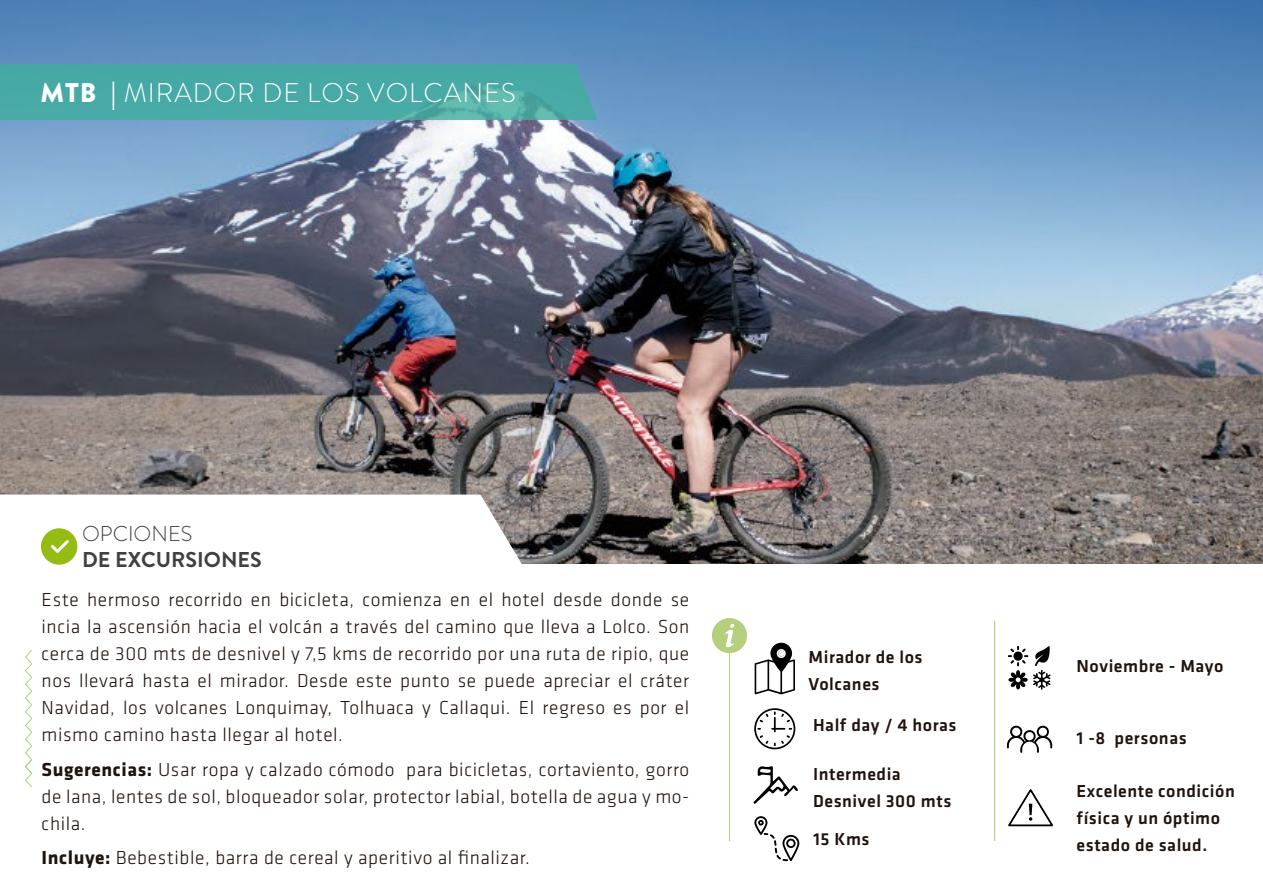
<style>
.page{position:relative;width:1263px;height:893px;background:#fff}
.page>*{position:absolute;margin:0;border:0;box-sizing:border-box;transform-origin:0 0}
.t1{font:300 27px "Brandon Grotesque";letter-spacing:.035em;color:#fff}
.t2{font:700 21.45px "Brandon Grotesque";color:#423f40}
.t3{font:300 21.45px "Brandon Grotesque";color:#423f40}
.t4{font:300 19.5px/27px "Klavika";letter-spacing:.03em;color:#1f130e;text-align:justify}
.t5{font:500 18px/27px "Klavika";letter-spacing:.03em;color:#1f130e}
.s1{font-weight:900}
.s2{font-weight:700}
</style>
<div class="page">
<img style="left:0;top:0;width:1263px;height:564px">
<svg style="left:0;top:64px;width:597px;height:56px"></svg>
<svg style="left:755px;top:642px;width:40px;height:52px"></svg>
<svg style="left:1008px;top:789px;width:45px;height:37px"></svg>
<svg style="left:754px;top:708px;width:41px;height:42px"></svg>
<svg style="left:1008px;top:646px;width:42px;height:44px"></svg>
<hr style="left:729px;top:653px;width:1px;height:188px;background:#b4cf7e">
<hr style="left:994px;top:621px;width:1px;height:220px;background:#b4cf7e">
<svg style="left:753px;top:766px;width:45px;height:38px"></svg>
<svg style="left:1007px;top:725px;width:45px;height:28px"></svg>
<div style="left:712px;top:618px;width:35px;height:35px;background:#b4cf7e;border-radius:50%"></div>
<svg style="left:725px;top:624px;width:9px;height:23px"></svg>
<svg style="left:754px;top:816px;width:45px;height:45px"></svg>
<svg style="left:0;top:495px;width:530px;height:293px"></svg>
<h1 class="t1" style="left:41px;top:75px;width:477px"><span class="s1">MTB |</span> MIRADOR DE LOS VOLCANES</h1>
<p class="t3" style="left:82px;top:519px;width:112px">OPCIONES</p>
<p class="t2" style="left:82px;top:544px;width:181px">DE EXCURSIONES</p>
<p class="t4" style="left:42px;top:586px;width:649px">Este hermoso recorrido en bicicleta, comienza en el hotel desde donde se incia la ascensión hacia el volcán a través del camino que lleva a Lolco. Son cerca de 300 mts de desnivel y 7,5 kms de recorrido por una ruta de ripio, que nos llevará hasta el mirador. Desde este punto se puede apreciar el cráter Navidad, los volcanes Lonquimay, Tolhuaca y Callaqui. El regreso es por el mismo camino hasta llegar al hotel.</p>
<p class="t4" style="left:42px;top:756px;width:649px"><span class="s2">Sugerencias:</span> Usar ropa y calzado cómodo para bicicletas, cortaviento, gorro de lana, lentes de sol, bloqueador solar, protector labial, botella de agua y mo&shy;chila.</p>
<p class="t4" style="left:42px;top:845px;width:490px"><span class="s2">Incluye:</span> Bebestible, barra de cereal y aperitivo al finalizar.</p>
<p class="t5" style="left:809px;top:643px;width:116px">Mirador de los<br>Volcanes</p>
<p class="t5" style="left:813px;top:711px;width:145px">Half day / 4 horas</p>
<p class="t5" style="left:813px;top:761px;width:140px">Intermedia<br>Desnivel 300 mts</p>
<p class="t5" style="left:813px;top:826px;width:58px">15 Kms</p>
<p class="t5" style="left:1076px;top:653px;width:148px">Noviembre - Mayo</p>
<p class="t5" style="left:1076px;top:725px;width:112px">1 -8 personas</p>
<p class="t5" style="left:1076px;top:778px;width:160px">Excelente condición física y un óptimo estado de salud.</p>
</div>
